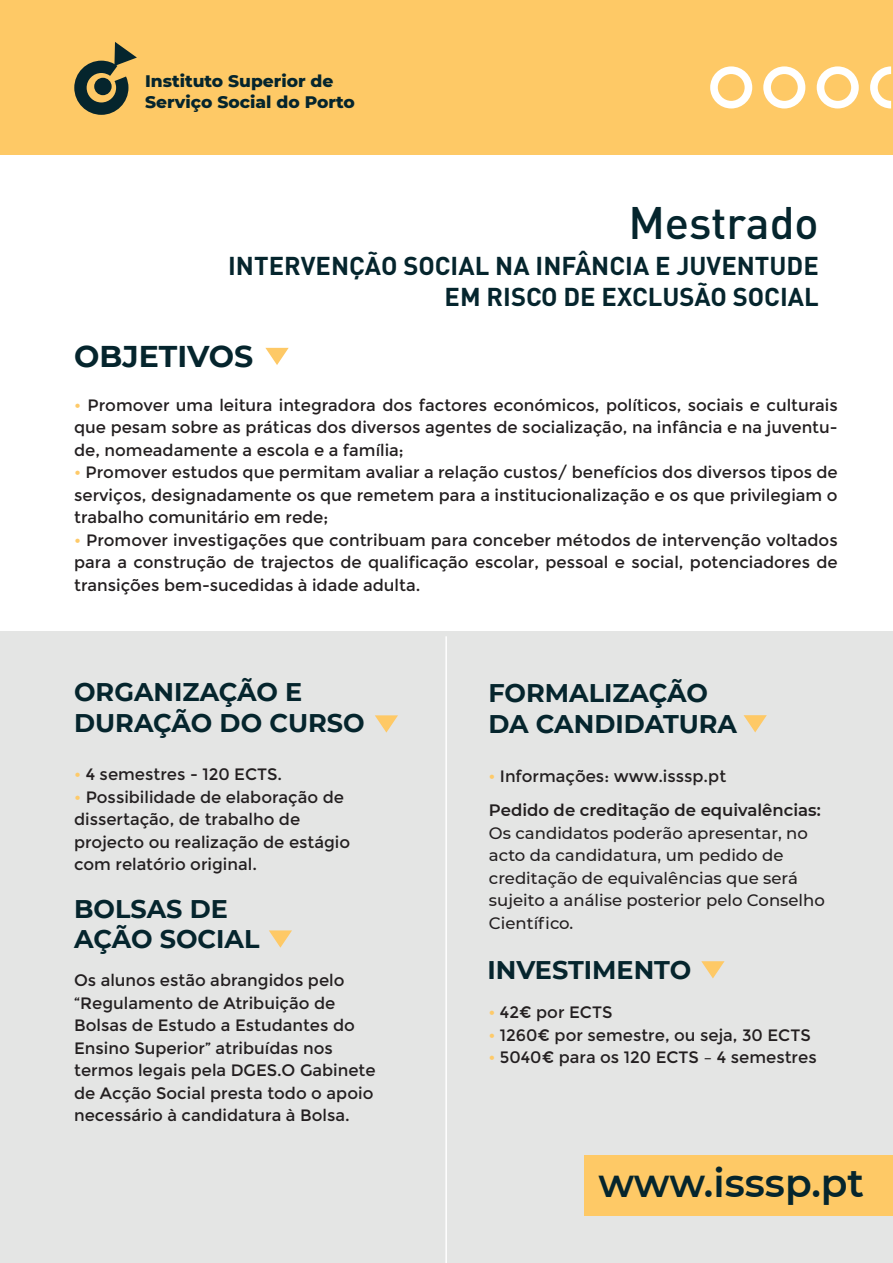
<style>
.page{position:relative;width:893px;height:1263px;background:#fff}
.page>*{position:absolute;margin:0;border:0;box-sizing:border-box;transform-origin:0 0}
.t1{font:500 45px "DIN Pro";color:#05252d}
.t2{font:600 39px "Montserrat";color:#05252d}
.t3{font:700 30px "Montserrat";color:#05252d}
.t4{font:700 25.5px/30.6px "Montserrat";color:#05252d}
.t5{font:700 25.5px/30.6px "DIN Pro";color:#05252d;text-align:right}
.t6{font:800 17.1px/21.8px "Montserrat";color:#05252d}
.t7{font:16.5px/22.5px "Montserrat";color:#231f20;text-align:justify}
.t8{font:500 16.5px/22.5px "Montserrat";color:#231f20}
.t9{font:600 16.5px "Montserrat";color:#231f20}
.s1{color:#feca69}
</style>
<div class="page">
<div style="left:0;top:631px;width:893px;height:632px;background:#e4e5e4"></div>
<hr style="left:445px;top:636px;width:2px;height:627px;background:#fff">
<div style="left:0;top:0;width:893px;height:155px;background:#fec966"></div>
<svg style="left:74px;top:42px;width:63px;height:73px"></svg>
<svg style="left:265px;top:348px;width:24px;height:17px"></svg>
<svg style="left:375px;top:715px;width:23px;height:18px"></svg>
<svg style="left:269px;top:930px;width:23px;height:18px"></svg>
<svg style="left:870px;top:66px;width:21px;height:42px"></svg>
<svg style="left:817px;top:66px;width:42px;height:42px"></svg>
<svg style="left:763px;top:66px;width:42px;height:42px"></svg>
<svg style="left:710px;top:66px;width:42px;height:42px"></svg>
<div style="left:584px;top:1155px;width:309px;height:61px;background:#fec966"></div>
<svg style="left:701px;top:961px;width:23px;height:17px"></svg>
<svg style="left:744px;top:715px;width:23px;height:17px"></svg>
<p class="t6" style="left:145px;top:69px;width:211px">Instituto Superior de<br>Serviço Social do Porto</p>
<h1 class="t1" style="left:628px;top:194px;width:192px">Mestrado</h1>
<h3 class="t5" style="left:228px;top:250px;width:592px">INTERVENÇÃO SOCIAL NA INFÂNCIA E JUVENTUDE<br>EM RISCO DE EXCLUSÃO SOCIAL</h3>
<h3 class="t3" style="left:74px;top:335px;width:181px">OBJETIVOS</h3>
<p class="t7" style="left:74px;top:394px;width:765px"><span class="s1">•</span> Promover uma leitura integradora dos factores económicos, políticos, sociais e culturais que pesam sobre as práticas dos diversos agentes de socialização, na infância e na juventu&shy;de, nomeadamente a escola e a família;</p>
<p class="t7" style="left:74px;top:461px;width:765px"><span class="s1">•</span> Promover estudos que permitam avaliar a relação custos/ benefícios dos diversos tipos de serviços, designadamente os que remetem para a institucionalização e os que privilegiam o trabalho comunitário em rede;</p>
<p class="t7" style="left:74px;top:529px;width:765px"><span class="s1">•</span> Promover investigações que contribuam para conceber métodos de intervenção voltados para a construção de trajectos de qualificação escolar, pessoal e social, potenciadores de transições bem-sucedidas à idade adulta.</p>
<h3 class="t4" style="left:74px;top:676px;width:292px">ORGANIZAÇÃO E<br>DURAÇÃO DO CURSO</h3>
<p class="t7" style="left:74px;top:763px;width:210px"><span class="s1">•</span> 4 semestres - 120 ECTS.</p>
<p class="t7" style="left:74px;top:786px;width:278px;text-align:left"><span class="s1">•</span> Possibilidade de elaboração de dissertação, de trabalho de projecto ou realização de estágio com relatório original.</p>
<h3 class="t4" style="left:74px;top:892px;width:187px">BOLSAS DE<br>AÇÃO SOCIAL</h3>
<p class="t7" style="left:74px;top:969px;width:303px;text-align:left">Os alunos estão abrangidos pelo “Regulamento de Atribuição de Bolsas de Estudo a Estudantes do Ensino Superior” atribuídas nos termos legais pela DGES.O Gabinete de Acção Social presta todo o apoio necessário à candidatura à Bolsa.</p>
<h3 class="t4" style="left:488px;top:677px;width:250px">FORMALIZAÇÃO<br>DA CANDIDATURA</h3>
<p class="t7" style="left:488px;top:765px;width:239px"><span class="s1">•</span> Informações: www.isssp.pt</p>
<p class="t9" style="left:489px;top:799px;width:333px">Pedido de creditação de equivalências:</p>
<p class="t8" style="left:489px;top:821px;width:338px">Os candidatos poderão apresentar, no acto da candidatura, um pedido de creditação de equivalências que será sujeito a análise posterior pelo Conselho<br>Científico.</p>
<h3 class="t4" style="left:487px;top:954px;width:205px">INVESTIMENTO</h3>
<p class="t7" style="left:488px;top:1001px;width:126px"><span class="s1">•</span> 42€ por ECTS</p>
<p class="t7" style="left:488px;top:1024px;width:324px"><span class="s1">•</span> 1260€ por semestre, ou seja, 30 ECTS</p>
<p class="t7" style="left:488px;top:1046px;width:330px"><span class="s1">•</span> 5040€ para os 120 ECTS – 4 semestres</p>
<h2 class="t2" style="left:598px;top:1156px;width:267px">www.isssp.pt</h2>
</div>
